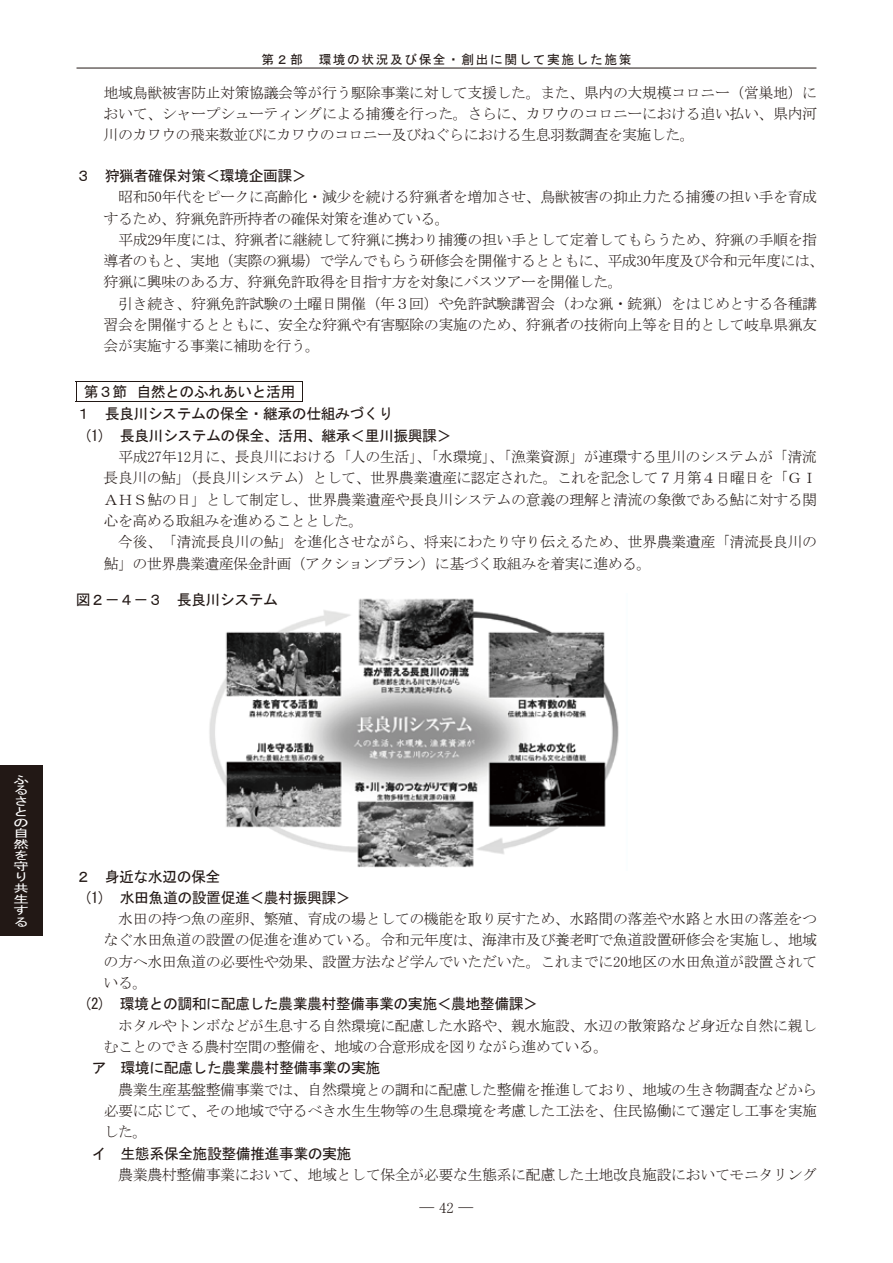
<style>
.page{position:relative;width:893px;height:1263px;background:#fff}
.page>*{position:absolute;margin:0;border:0;box-sizing:border-box;transform-origin:0 0}
.t1{font:15px/21.3px "MS Mincho";letter-spacing:-.035em;color:#221815;text-align:justify}
.t2{font:15px/21.5px "MS Gothic";letter-spacing:-.035em;color:#221815}
.t3{font:14.85px "MS P Mincho";color:#221815}
.t4{font:12.75px "MS Gothic";letter-spacing:.12em;color:#221815}
.t5{font:10.95px/11.1px "MS P Gothic";color:#fff;scale:1.45 1}
</style>
<div class="page">
<img style="left:209px;top:598px;width:410px;height:270px">
<hr style="left:76px;top:381px;width:227px;height:1px;background:#221815">
<svg style="left:76px;top:382px;width:1px;height:19px"></svg>
<svg style="left:302px;top:382px;width:1px;height:19px"></svg>
<hr style="left:76px;top:401px;width:227px;height:1px;background:#221815">
<div style="left:0;top:765px;width:43px;height:170px;background:#221815"></div>
<hr style="left:77px;top:68px;width:739px;height:1px;background:#221815">
<p class="t4" style="left:261px;top:53px;width:371px">第２部　環境の状況及び保全・創出に関して実施した施策</p>
<p class="t1" style="left:104px;top:82px;width:715px">地域鳥獣被害防止対策協議会等が行う駆除事業に対して支援した。また、県内の大規模コロニー（営巣地）において、シャープシューティングによる捕獲を行った。さらに、カワウのコロニーにおける追い払い、県内河川のカワウの飛来数並びにカワウのコロニー及びねぐらにおける生息羽数調査を実施した。</p>
<p class="t2" style="left:76px;top:165px;width:232px">３ 狩猟者確保対策＜環境企画課＞</p>
<p class="t1" style="left:104px;top:186px;width:715px;text-indent:15px">昭和50年代をピークに高齢化・減少を続ける狩猟者を増加させ、鳥獣被害の抑止力たる捕獲の担い手を育成するため、狩猟免許所持者の確保対策を進めている。</p>
<p class="t1" style="left:104px;top:229px;width:722px;text-align:left;text-indent:15px">平成29年度には、狩猟者に継続して狩猟に携わり捕獲の担い手として定着してもらうため、狩猟の手順を指導者のもと、実地（実際の猟場）で学んでもらう研修会を開催するとともに、平成30年度及び令和元年度には、狩猟に興味のある方、狩猟免許取得を目指す方を対象にバスツアーを開催した。</p>
<p class="t1" style="left:104px;top:293px;width:715px;text-indent:15px">引き続き、狩猟免許試験の土曜日開催（年３回）や免許試験講習会（わな猟・銃猟）をはじめとする各種講習会を開催するとともに、安全な狩猟や有害駆除の実施のため、狩猟者の技術向上等を目的として岐阜県猟友会が実施する事業に補助を行う。</p>
<p class="t2" style="left:84px;top:381px;width:213px">第３節自然とのふれあいと活用</p>
<p class="t2" style="left:76px;top:403px;width:319px">１ 長良川システムの保全・継承の仕組みづくり</p>
<p class="t2" style="left:84px;top:425px;width:369px">(1) 長良川システムの保全、活用、継承＜里川振興課＞</p>
<p class="t1" style="left:104px;top:446px;width:715px;text-indent:15px">平成27年12月に、長良川における「人の生活」、「水環境」、「漁業資源」が連環する里川のシステムが「清流長良川の鮎」（長良川システム）として、世界農業遺産に認定された。これを記念して７月第４日曜日を「ＧＩＡＨＳ鮎の日」として制定し、世界農業遺産や長良川システムの意義の理解と清流の象徴である鮎に対する関心を高める取組みを進めることとした。</p>
<p class="t1" style="left:104px;top:531px;width:715px;text-indent:15px">今後、「清流長良川の鮎」を進化させながら、将来にわたり守り伝えるため、世界農業遺産「清流長良川の鮎」の世界農業遺産保金計画（アクションプラン）に基づく取組みを着実に進める。</p>
<p class="t2" style="left:76px;top:588px;width:204px">図２－４－３ 長良川システム</p>
<p class="t5" style="left:13px;top:774px;width:12px;line-height:10.6px">ふるさとの自</p>
<p class="t5" style="left:13px;top:838px;width:12px">然を守り共生する</p>
<p class="t2" style="left:84px;top:865px;width:268px;text-indent:-8px">２ 身近な水辺の保全<br>(1) 水田魚道の設置促進＜農村振興課＞</p>
<p class="t1" style="left:104px;top:908px;width:715px;text-indent:15px">水田の持つ魚の産卵、繁殖、育成の場としての機能を取り戻すため、水路間の落差や水路と水田の落差をつなぐ水田魚道の設置の促進を進めている。令和元年度は、海津市及び養老町で魚道設置研修会を実施し、地域の方へ水田魚道の必要性や効果、設置方法など学んでいただいた。これまでに20地区の水田魚道が設置されている。</p>
<p class="t2" style="left:84px;top:993px;width:456px">(2) 環境との調和に配慮した農業農村整備事業の実施＜農地整備課＞</p>
<p class="t1" style="left:104px;top:1015px;width:715px;text-indent:15px">ホタルやトンボなどが生息する自然環境に配慮した水路や、親水施設、水辺の散策路など身近な自然に親しむことのできる農村空間の整備を、地域の合意形成を図りながら進めている。</p>
<p class="t2" style="left:92px;top:1057px;width:290px">ア 環境に配慮した農業農村整備事業の実施</p>
<p class="t1" style="left:104px;top:1079px;width:715px;text-indent:15px">農業生産基盤整備事業では、自然環境との調和に配慮した整備を推進しており、地域の生き物調査などから必要に応じて、その地域で守るべき水生生物等の生息環境を考慮した工法を、住民協働にて選定し工事を実施した。</p>
<p class="t2" style="left:92px;top:1142px;width:261px">イ 生態系保全施設整備推進事業の実施</p>
<p class="t1" style="left:118px;top:1164px;width:700px">農業農村整備事業において、地域として保全が必要な生態系に配慮した土地改良施設においてモニタリング</p>
<p class="t3" style="left:420px;top:1200px;width:55px">― 42 ―</p>
</div>
